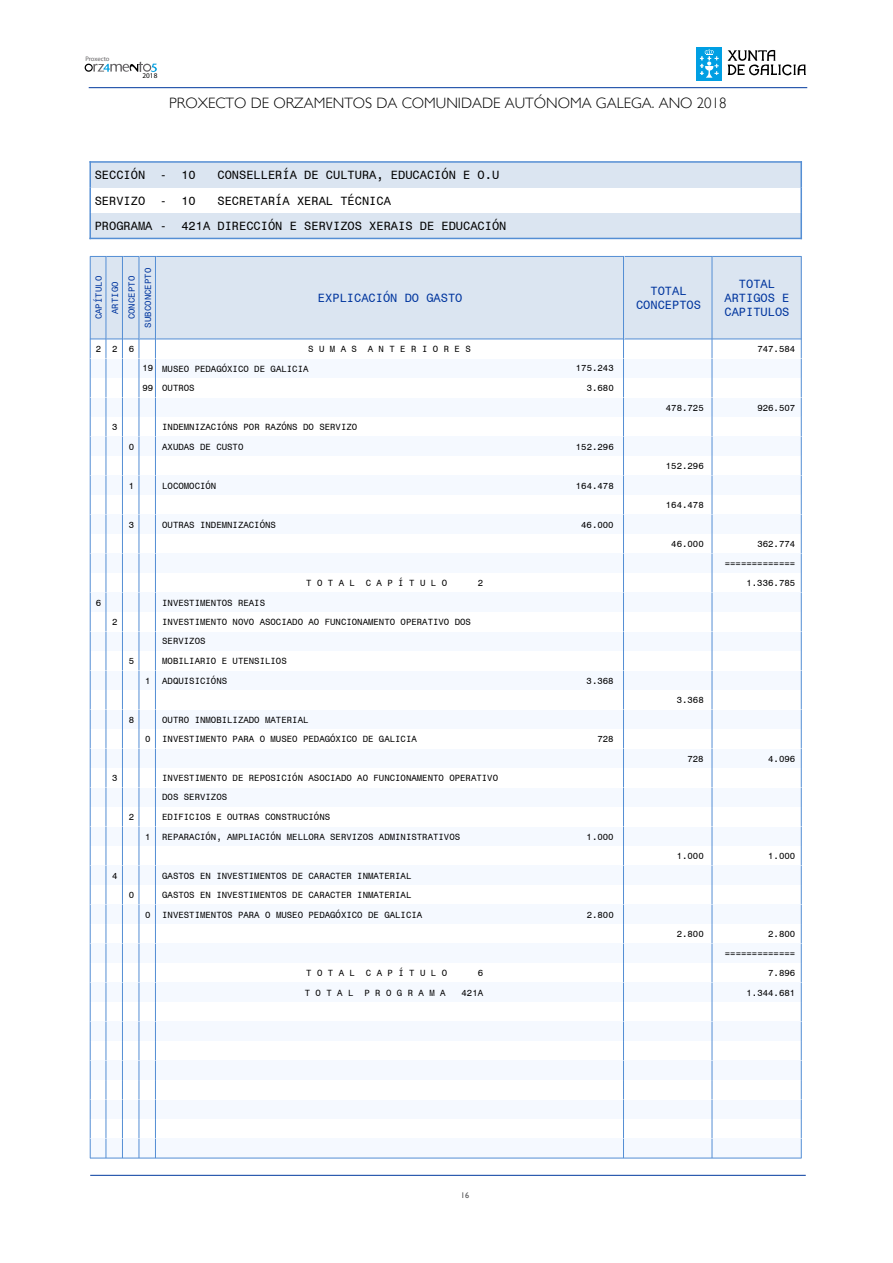
<style>
.page{position:relative;width:893px;height:1263px;background:#fff}
.page>*{position:absolute;margin:0;border:0;box-sizing:border-box;transform-origin:0 0}
.t1{font:300 15px "Gill Sans";color:#000}
.t2{font:12px/25.5px "Monospace 821 BT";color:#000}
.t3{font:12px/14.4px "Monospace 821 BT";color:#00359e;text-align:center}
.t4{font:9px/19.5px "Monospace 821 BT";color:#000;text-align:right}
.t5{font:9px/16.5px "Monospace 821 BT";color:#00359e;text-align:center}
.t6{font:8.25px "Gill Sans";color:#58585a}
.t7{font:7.2px "Myriad Pro";color:#000}
.t8{font:6.6px "Myriad Pro";color:#656365}
</style>
<div class="page">
<div style="left:697px;top:47px;width:25px;height:34px;background:#009fe3"></div>
<svg style="left:700px;top:49px;width:19px;height:29px"></svg>
<svg style="left:728px;top:50px;width:78px;height:26px"></svg>
<svg style="left:85px;top:62px;width:72px;height:10px"></svg>
<div style="left:90px;top:748px;width:711px;height:20px;background:#f5f9ff"></div>
<div style="left:90px;top:358px;width:711px;height:20px;background:#f5f9ff"></div>
<div style="left:90px;top:631px;width:711px;height:20px;background:#f5f9ff"></div>
<div style="left:90px;top:670px;width:711px;height:20px;background:#f5f9ff"></div>
<div style="left:90px;top:475px;width:711px;height:20px;background:#f5f9ff"></div>
<div style="left:90px;top:709px;width:711px;height:20px;background:#f5f9ff"></div>
<div style="left:90px;top:904px;width:711px;height:20px;background:#f5f9ff"></div>
<div style="left:90px;top:397px;width:711px;height:20px;background:#f5f9ff"></div>
<div style="left:90px;top:1099px;width:711px;height:20px;background:#f5f9ff"></div>
<div style="left:90px;top:514px;width:711px;height:20px;background:#f5f9ff"></div>
<div style="left:90px;top:1060px;width:711px;height:20px;background:#f5f9ff"></div>
<div style="left:90px;top:787px;width:711px;height:20px;background:#f5f9ff"></div>
<div style="left:90px;top:826px;width:711px;height:20px;background:#f5f9ff"></div>
<div style="left:90px;top:592px;width:711px;height:20px;background:#f5f9ff"></div>
<div style="left:90px;top:553px;width:711px;height:20px;background:#f5f9ff"></div>
<div style="left:90px;top:436px;width:711px;height:20px;background:#f5f9ff"></div>
<div style="left:90px;top:865px;width:711px;height:20px;background:#f5f9ff"></div>
<div style="left:90px;top:1138px;width:711px;height:20px;background:#f5f9ff"></div>
<hr style="left:90px;top:1158px;width:711px;height:1px;background:#548ed4">
<div style="left:90px;top:1021px;width:711px;height:20px;background:#f5f9ff"></div>
<div style="left:90px;top:982px;width:711px;height:20px;background:#f5f9ff"></div>
<div style="left:90px;top:943px;width:711px;height:20px;background:#f5f9ff"></div>
<svg style="left:623px;top:340px;width:1px;height:818px"></svg>
<svg style="left:712px;top:340px;width:1px;height:818px"></svg>
<svg style="left:801px;top:339px;width:1px;height:819px"></svg>
<hr style="left:89px;top:87px;width:718px;height:1px;background:#003a9e">
<div style="left:107px;top:256px;width:16px;height:83px;background:#dbe5f1"></div>
<div style="left:123px;top:256px;width:17px;height:83px;background:#dbe5f1"></div>
<div style="left:140px;top:256px;width:16px;height:83px;background:#dbe5f1"></div>
<div style="left:90px;top:256px;width:17px;height:83px;background:#dbe5f1"></div>
<svg style="left:91px;top:256px;width:64px;height:1px"></svg>
<hr style="left:90px;top:256px;width:1px;height:83px;background:#548ed4">
<svg style="left:90px;top:339px;width:66px;height:819px"></svg>
<div style="left:624px;top:256px;width:89px;height:83px;background:#dbe5f1"></div>
<hr style="left:624px;top:256px;width:89px;height:1px;background:#548ed4">
<hr style="left:624px;top:339px;width:89px;height:1px;background:#548ed4">
<div style="left:713px;top:256px;width:88px;height:83px;background:#dbe5f1"></div>
<hr style="left:713px;top:256px;width:88px;height:1px;background:#548ed4">
<hr style="left:713px;top:339px;width:88px;height:1px;background:#548ed4">
<hr style="left:801px;top:256px;width:1px;height:83px;background:#548ed4">
<div style="left:156px;top:256px;width:468px;height:83px;background:#dbe5f1"></div>
<hr style="left:156px;top:256px;width:468px;height:1px;background:#548ed4">
<hr style="left:156px;top:339px;width:468px;height:1px;background:#548ed4">
<hr style="left:155px;top:256px;width:1px;height:83px;background:#548ed4">
<hr style="left:139px;top:256px;width:1px;height:83px;background:#548ed4">
<hr style="left:122px;top:256px;width:1px;height:83px;background:#548ed4">
<hr style="left:106px;top:256px;width:1px;height:83px;background:#548ed4">
<hr style="left:623px;top:256px;width:1px;height:83px;background:#548ed4">
<hr style="left:712px;top:256px;width:1px;height:83px;background:#548ed4">
<div style="left:90px;top:162px;width:711px;height:25px;background:#dbe5f1"></div>
<hr style="left:89px;top:161px;width:713px;height:2px;background:#548ed4">
<hr style="left:89px;top:161px;width:2px;height:26px;background:#548ed4">
<hr style="left:800px;top:161px;width:2px;height:26px;background:#548ed4">
<hr style="left:89px;top:187px;width:2px;height:26px;background:#548ed4">
<hr style="left:800px;top:187px;width:2px;height:26px;background:#548ed4">
<div style="left:90px;top:213px;width:711px;height:25px;background:#dbe5f1"></div>
<hr style="left:89px;top:213px;width:2px;height:26px;background:#548ed4">
<hr style="left:89px;top:238px;width:713px;height:1px;background:#548ed4">
<hr style="left:800px;top:213px;width:2px;height:26px;background:#548ed4">
<hr style="left:90px;top:1175px;width:716px;height:1px;background:#003a9e">
<p class="t8" style="left:86px;top:55px;width:25px">Proxecto</p>
<p class="t7" style="left:143px;top:71px;width:16px">2018</p>
<h1 class="t1" style="left:169px;top:94px;width:559px">PROXECTO DE ORZAMENTOS DA COMUNIDADE AUTÓNOMA GALEGA. ANO 2018</h1>
<h2 class="t2" style="left:95px;top:162px;width:103px">SECCIÓN - 10</h2>
<h2 class="t2" style="left:218px;top:162px;width:283px">CONSELLERÍA DE CULTURA, EDUCACIÓN E O.U</h2>
<h2 class="t2" style="left:95px;top:187px;width:103px">SERVIZO - 10</h2>
<h2 class="t2" style="left:95px;top:187px;width:413px;text-indent:123px">SECRETARÍA XERAL TÉCNICA<br>PROGRAMA - 421A DIRECCIÓN E SERVIZOS XERAIS DE EDUCACIÓN</h2>
<p class="t5" style="left:107px;top:327px;width:61px;rotate:-90deg">ARTIGO<br>CONCEPTO<br>SUBCONCEPTO</p>
<p class="t5" style="left:90px;top:319px;width:45px;rotate:-90deg">CAPÍTULO</p>
<h2 class="t3" style="left:636px;top:283px;width:67px">TOTAL<br>CONCEPTOS</h2>
<h2 class="t3" style="left:724px;top:276px;width:67px">TOTAL<br>ARTIGOS E<br>CAPITULOS</h2>
<h2 class="t3" style="left:318px;top:290px;width:146px">EXPLICACIÓN DO GASTO</h2>
<p class="t4" style="left:96px;top:339px;width:40px">226</p>
<p class="t4" style="left:308px;top:339px;width:164px">S U M A S A N T E R I O R E S</p>
<p class="t4" style="left:757px;top:339px;width:39px">747.584</p>
<p class="t4" style="left:143px;top:359px;width:167px">19 MUSEO PEDAGÓXICO DE GALICIA</p>
<p class="t4" style="left:576px;top:358px;width:39px">175.243</p>
<p class="t4" style="left:143px;top:378px;width:54px">99 OUTROS</p>
<p class="t4" style="left:587px;top:378px;width:29px">3.680</p>
<p class="t4" style="left:666px;top:397px;width:39px">478.725</p>
<p class="t4" style="left:757px;top:397px;width:39px">926.507</p>
<p class="t4" style="left:112px;top:417px;width:7px">3</p>
<p class="t4" style="left:162px;top:417px;width:197px">INDEMNIZACIÓNS POR RAZÓNS DO SERVIZO</p>
<p class="t4" style="left:129px;top:436px;width:7px">0</p>
<p class="t4" style="left:162px;top:437px;width:83px">AXUDAS DE CUSTO</p>
<p class="t4" style="left:576px;top:436px;width:39px">152.296</p>
<p class="t4" style="left:666px;top:456px;width:39px">152.296</p>
<p class="t4" style="left:129px;top:475px;width:7px">1</p>
<p class="t4" style="left:162px;top:476px;width:56px">LOCOMOCIÓN</p>
<p class="t4" style="left:576px;top:475px;width:39px">164.478</p>
<p class="t4" style="left:666px;top:495px;width:39px">164.478</p>
<p class="t4" style="left:129px;top:514px;width:7px">3</p>
<p class="t4" style="left:162px;top:515px;width:115px">OUTRAS INDEMNIZACIÓNS</p>
<p class="t4" style="left:581px;top:514px;width:34px">46.000</p>
<p class="t4" style="left:671px;top:534px;width:34px">46.000</p>
<p class="t4" style="left:725px;top:534px;width:72px">362.774 =============</p>
<p class="t4" style="left:306px;top:573px;width:142px">T O T A L C A P Í T U L O</p>
<p class="t4" style="left:478px;top:573px;width:7px">2</p>
<p class="t4" style="left:746px;top:573px;width:50px">1.336.785</p>
<p class="t4" style="left:96px;top:592px;width:7px">6</p>
<p class="t4" style="left:162px;top:593px;width:104px">INVESTIMENTOS REAIS</p>
<p class="t4" style="left:112px;top:612px;width:7px">2</p>
<p class="t4" style="left:162px;top:612px;width:310px;line-height:18.8px;text-align:left">INVESTIMENTO NOVO ASOCIADO AO FUNCIONAMENTO OPERATIVO DOS<br>SERVIZOS</p>
<p class="t4" style="left:129px;top:651px;width:7px">5</p>
<p class="t4" style="left:162px;top:651px;width:126px">MOBILIARIO E UTENSILIOS</p>
<p class="t4" style="left:145px;top:670px;width:7px">1</p>
<p class="t4" style="left:162px;top:671px;width:67px">ADQUISICIÓNS</p>
<p class="t4" style="left:587px;top:670px;width:29px">3.368</p>
<p class="t4" style="left:677px;top:690px;width:29px">3.368</p>
<p class="t4" style="left:129px;top:709px;width:7px">8</p>
<p class="t4" style="left:162px;top:710px;width:148px">OUTRO INMOBILIZADO MATERIAL</p>
<p class="t4" style="left:145px;top:729px;width:7px">0</p>
<p class="t4" style="left:162px;top:729px;width:256px">INVESTIMENTO PARA O MUSEO PEDAGÓXICO DE GALICIA</p>
<p class="t4" style="left:597px;top:729px;width:18px">728</p>
<p class="t4" style="left:687px;top:748px;width:18px">728</p>
<p class="t4" style="left:768px;top:748px;width:29px">4.096</p>
<p class="t4" style="left:112px;top:768px;width:7px">3</p>
<p class="t4" style="left:162px;top:769px;width:337px;line-height:18.8px;text-align:left">INVESTIMENTO DE REPOSICIÓN ASOCIADO AO FUNCIONAMENTO OPERATIVO<br>DOS SERVIZOS</p>
<p class="t4" style="left:129px;top:807px;width:7px">2</p>
<p class="t4" style="left:162px;top:807px;width:169px">EDIFICIOS E OUTRAS CONSTRUCIÓNS</p>
<p class="t4" style="left:145px;top:826px;width:7px">1</p>
<p class="t4" style="left:162px;top:827px;width:299px">REPARACIÓN, AMPLIACIÓN MELLORA SERVIZOS ADMINISTRATIVOS</p>
<p class="t4" style="left:587px;top:826px;width:29px">1.000</p>
<p class="t4" style="left:677px;top:846px;width:29px">1.000</p>
<p class="t4" style="left:768px;top:846px;width:29px">1.000</p>
<p class="t4" style="left:112px;top:865px;width:7px">4</p>
<p class="t4" style="left:162px;top:866px;width:251px">GASTOS EN INVESTIMENTOS DE CARACTER INMATERIAL</p>
<p class="t4" style="left:129px;top:885px;width:7px">0</p>
<p class="t4" style="left:162px;top:885px;width:251px">GASTOS EN INVESTIMENTOS DE CARACTER INMATERIAL</p>
<p class="t4" style="left:145px;top:905px;width:7px">0</p>
<p class="t4" style="left:162px;top:905px;width:262px">INVESTIMENTOS PARA O MUSEO PEDAGÓXICO DE GALICIA</p>
<p class="t4" style="left:587px;top:905px;width:29px">2.800</p>
<p class="t4" style="left:677px;top:924px;width:29px">2.800</p>
<p class="t4" style="left:725px;top:924px;width:72px">2.800 =============</p>
<p class="t4" style="left:306px;top:963px;width:142px">T O T A L C A P Í T U L O</p>
<p class="t4" style="left:478px;top:963px;width:7px">6</p>
<p class="t4" style="left:768px;top:963px;width:29px">7.896</p>
<p class="t4" style="left:305px;top:983px;width:142px">T O T A L P R O G R A M A</p>
<p class="t4" style="left:462px;top:983px;width:23px">421A</p>
<p class="t4" style="left:746px;top:983px;width:50px">1.344.681</p>
<p class="t6" style="left:461px;top:1191px;width:10px">16</p>
</div>
